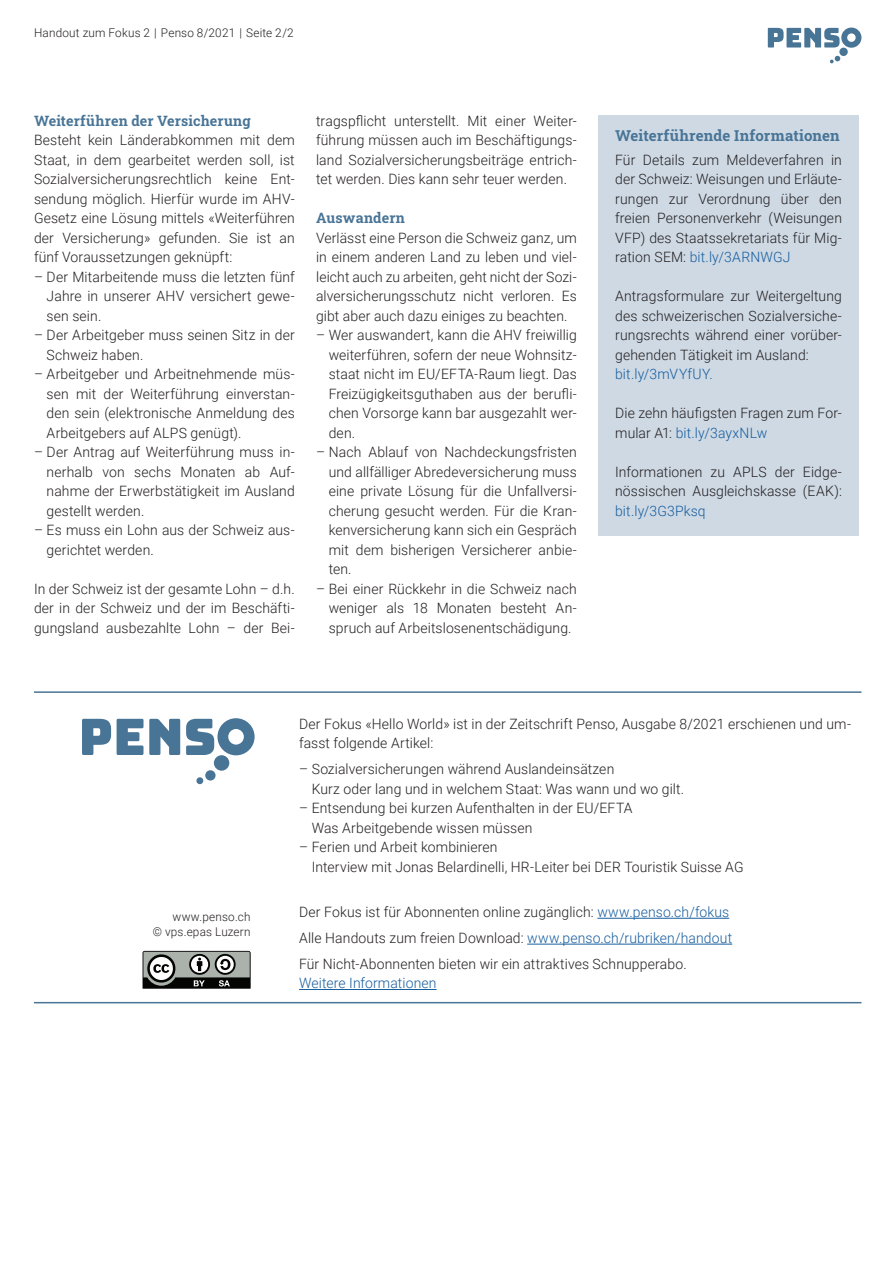
<style>
.page{position:relative;width:893px;height:1263px;background:#fff}
.page>*{position:absolute;margin:0;border:0;box-sizing:border-box;transform-origin:0 0}
.ZT{font:15px "Roboto Slab";letter-spacing:.005em;color:#487496}
.GS{font:300 14.25px/19.5px "Roboto";letter-spacing:.01em;color:#231f20;text-align:justify}
.ZT-2{font:14.25px "Roboto Slab";letter-spacing:.01em;color:#487496}
.GS-2{font:300 14.25px "Roboto";letter-spacing:.015em;color:#175d9e}
.GS-3{font:300 12px "Roboto";letter-spacing:.015em;color:#231f20}
.s1{color:#175d9e}
.s2{font-family:"Roboto Slab";font-weight:400}
</style>
<div class="page">
<svg style="left:768px;top:28px;width:93px;height:20px"></svg>
<div style="left:839px;top:48px;width:9px;height:8px;background:#487496;border-radius:50%"></div>
<svg style="left:830px;top:56px;width:10px;height:7px"></svg>
<svg style="left:143px;top:951px;width:108px;height:38px"></svg>
<svg style="left:82px;top:719px;width:29px;height:36px"></svg>
<svg style="left:117px;top:719px;width:63px;height:36px"></svg>
<svg style="left:186px;top:718px;width:69px;height:37px"></svg>
<div style="left:214px;top:755px;width:15px;height:16px;background:#487496;border-radius:50%"></div>
<div style="left:205px;top:770px;width:11px;height:11px;background:#487496;border-radius:50%"></div>
<div style="left:196px;top:777px;width:7px;height:7px;background:#487496;border-radius:50%"></div>
<hr style="left:34px;top:691px;width:827px;height:2px;background:#487496">
<hr style="left:34px;top:1002px;width:827px;height:1px;background:#487496">
<hr style="left:597px;top:918px;width:132px;height:1px;background:#175d9e">
<hr style="left:527px;top:944px;width:205px;height:1px;background:#175d9e">
<hr style="left:299px;top:989px;width:138px;height:1px;background:#175d9e">
<div style="left:598px;top:115px;width:261px;height:420px;background:#ced9e4"></div>
<p class="GS-3" style="left:34px;top:24px;width:261px">Handout zum Fokus 2 | Penso 8/2021 | Seite 2/2</p>
<p class="ZT-2" style="left:34px;top:111px;width:218px">Weiterführen der Versicherung</p>
<p class="GS" style="left:34px;top:130px;width:262px">Besteht kein Länderabkommen mit dem Staat, in dem gearbeitet werden soll, ist Sozialversicherungsrechtlich keine Ent&shy;sendung möglich. Hierfür wurde im AHV-Gesetz eine Lösung mittels «Weiterführen der Versicherung» gefunden. Sie ist an fünf Voraussetzungen geknüpft:</p>
<p class="GS" style="left:47px;top:266px;width:250px;text-indent:-13px">– Der Mitarbeitende muss die letzten fünf Jahre in unserer AHV versichert gewe&shy;sen sein.</p>
<p class="GS" style="left:47px;top:325px;width:250px;text-indent:-13px">– Der Arbeitgeber muss seinen Sitz in der<br>Schweiz haben.</p>
<p class="GS" style="left:47px;top:364px;width:250px;text-indent:-13px">– Arbeitgeber und Arbeitnehmende müs&shy;sen mit der Weiterführung einverstan&shy;den sein (elektronische Anmeldung des Arbeitgebers auf ALPS genügt).</p>
<p class="GS" style="left:47px;top:442px;width:250px;text-indent:-13px">– Der Antrag auf Weiterführung muss in&shy;nerhalb von sechs Monaten ab Auf&shy;nahme der Erwerbstätigkeit im Ausland gestellt werden.</p>
<p class="GS" style="left:47px;top:520px;width:250px;text-indent:-13px">– Es muss ein Lohn aus der Schweiz aus&shy;gerichtet werden.</p>
<p class="GS" style="left:34px;top:578px;width:262px">In der Schweiz ist der gesamte Lohn – d.h. der in der Schweiz und der im Beschäfti&shy;gungsland ausbezahlte Lohn – der Bei-</p>
<p class="GS" style="left:316px;top:110px;width:262px">tragspflicht unterstellt. Mit einer Weiter&shy;führung müssen auch im Beschäftigungs&shy;land Sozialversicherungsbeiträge entrich&shy;tet werden. Dies kann sehr teuer werden.</p>
<p class="ZT-2" style="left:316px;top:208px;width:90px">Auswandern</p>
<p class="GS" style="left:316px;top:227px;width:262px">Verlässt eine Person die Schweiz ganz, um in einem anderen Land zu leben und viel&shy;leicht auch zu arbeiten, geht nicht der Sozi&shy;alversicherungsschutz nicht verloren. Es gibt aber auch dazu einiges zu beachten.</p>
<p class="GS" style="left:329px;top:325px;width:250px;text-indent:-13px">– Wer auswandert, kann die AHV freiwillig weiterführen, sofern der neue Wohnsitz&shy;staat nicht im EU/EFTA-Raum liegt. Das Freizügigkeitsguthaben aus der berufli&shy;chen Vorsorge kann bar ausgezahlt wer&shy;den.</p>
<p class="GS" style="left:329px;top:442px;width:250px;text-indent:-13px">– Nach Ablauf von Nachdeckungsfristen und allfälliger Abredeversicherung muss eine private Lösung für die Unfallversi&shy;cherung gesucht werden. Für die Kran&shy;kenversicherung kann sich ein Gespräch mit dem bisherigen Versicherer anbie&shy;ten.</p>
<p class="GS" style="left:329px;top:578px;width:250px;text-indent:-13px">– Bei einer Rückkehr in die Schweiz nach weniger als 18 Monaten besteht An&shy;spruch auf Arbeitslosenentschädigung.</p>
<p class="ZT" style="left:615px;top:125px;width:226px">Weiterführende Informationen</p>
<p class="GS" style="left:615px;top:150px;width:228px">Für Details zum Meldeverfahren in der Schweiz: Weisungen und Erläute&shy;rungen zur Verordnung über den freien Personenverkehr (Weisungen VFP) des Staatssekretariats für Mig&shy;ration SEM: <span class="s1">bit.ly/3ARNWGJ</span></p>
<p class="GS" style="left:615px;top:286px;width:228px">Antragsformulare zur Weitergeltung des schweizerischen Sozialversiche&shy;rungsrechts während einer vorüber&shy;gehenden Tätigkeit im Ausland:</p>
<p class="GS-2" style="left:615px;top:364px;width:99px">bit.ly/3mVYfUY.</p>
<p class="GS" style="left:615px;top:403px;width:228px">Die zehn häufigsten Fragen zum For&shy;mular A1: <span class="s1">bit.ly/3ayxNLw</span></p>
<p class="GS" style="left:615px;top:462px;width:228px">Informationen zu APLS der Eidge&shy;nössischen Ausgleichskasse (EAK): <span class="s1">bit.ly/3G3Pksq</span></p>
<p class="GS-3" style="left:172px;top:908px;width:80px">www.penso.ch</p>
<p class="GS-3" style="left:153px;top:923px;width:99px"><span class="s2">©</span> vps.epas Luzern</p>
<p class="GS" style="left:299px;top:713px;width:554px">Der Fokus «Hello World» ist in der Zeitschrift Penso, Ausgabe 8/2021 erschienen und um&shy;fasst folgende Artikel:</p>
<p class="GS" style="left:312px;top:759px;width:374px;text-indent:-13px">– Sozialversicherungen während Auslandeinsätzen<br>Kurz oder lang und in welchem Staat: Was wann und wo gilt.</p>
<p class="GS" style="left:312px;top:798px;width:322px;text-indent:-13px">– Entsendung bei kurzen Aufenthalten in der EU/EFTA<br>Was Arbeitgebende wissen müssen</p>
<p class="GS" style="left:312px;top:837px;width:433px;text-indent:-13px">– Ferien und Arbeit kombinieren<br>Interview mit Jonas Belardinelli, HR-Leiter bei DER Touristik Suisse AG</p>
<p class="GS" style="left:299px;top:902px;width:432px">Der Fokus ist für Abonnenten online zugänglich: <span class="s1">www.penso.ch/fokus</span></p>
<p class="GS" style="left:299px;top:928px;width:435px">Alle Handouts zum freien Download: <span class="s1">www.penso.ch/rubriken/handout</span></p>
<p class="GS" style="left:299px;top:953px;width:389px">Für Nicht-Abonnenten bieten wir ein attraktives Schnupperabo.<br><span class="s1">Weitere Informationen</span></p>
</div>
